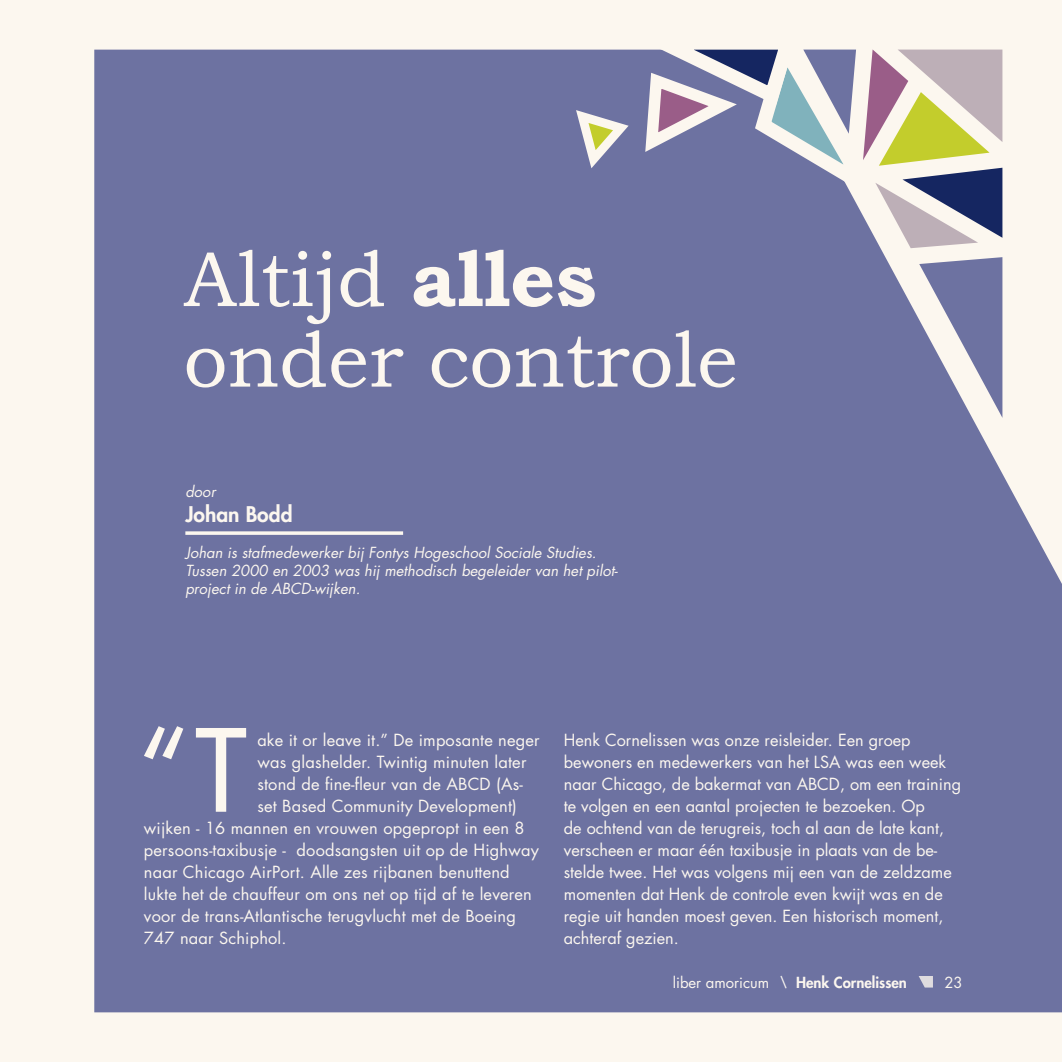
<style>
.page{position:relative;width:1062px;height:1062px;background:#fff}
.page>*{position:absolute;margin:0;border:0;box-sizing:border-box;transform-origin:0 0}
.Tekst{font:500 111.12px "Futura Std";color:#fcf7ef}
.Titel{font:78.4px/80.5px "Bookman Old Style";color:#fcf7ef}
.Auteur{font:800 21px "Futura Std";color:#fcf7ef}
.Tekst-2{font:16.28px/22.1px "Futura Std";color:#fcf7ef}
.Bijschrift{font:italic 14.88px/17.8px "Futura Std";color:#fcf7ef}
.Bijschrift-2{font:800 14.88px "Futura Std";color:#fcf7ef}
.Bijschrift-3{font:14.88px "Futura Std";color:#fcf7ef}
.s1{font-weight:700}
.s2{font-weight:400}
.s3{font-weight:400;font-style:italic;color:#fcf8f2}
</style>
<div class="page">
<div style="left:10px;top:0;width:1052px;height:1062px;background:#fcf7ef"></div>
<div style="left:0;top:0;width:10px;height:1062px;background:#fcf7ef"></div>
<div style="left:94px;top:50px;width:968px;height:962px;background:#6d72a1"></div>
<svg style="left:919px;top:257px;width:83px;height:161px"></svg>
<svg style="left:571px;top:49px;width:431px;height:199px"></svg>
<svg style="left:918px;top:976px;width:15px;height:11px"></svg>
<svg style="left:185px;top:531px;width:218px;height:4px"></svg>
<p class="Titel" style="left:184px;top:239px;width:556px">Altijd <span class="s1">alles </span>onder controle</p>
<p class="Bijschrift" style="left:185px;top:483px;width:32px">door</p>
<p class="Auteur" style="left:185px;top:501px;width:109px">Johan Bodd</p>
<p class="Bijschrift" style="left:185px;top:544px;width:434px">Johan is stafmedewerker bij Fontys Hogeschool Sociale Studies.<br>Tussen 2000 en 2003 was hij methodisch begeleider van het pilot&shy;project in de ABCD-wijken.</p>
<p class="Tekst" style="left:137px;top:701px;width:111px">“T</p>
<p class="Tekst-2" style="left:257px;top:728px;width:284px">ake it or leave it.” De imposante neger</p>
<p class="Tekst-2" style="left:257px;top:751px;width:270px">was glashelder. Twintig minuten later</p>
<p class="Tekst-2" style="left:257px;top:773px;width:267px">stond de fine-fleur van de ABCD (As-</p>
<p class="Tekst-2" style="left:257px;top:795px;width:261px">set Based Community Development)</p>
<p class="Tekst-2" style="left:144px;top:817px;width:382px">wijken - 16 mannen en vrouwen opgepropt in een 8</p>
<p class="Tekst-2" style="left:144px;top:839px;width:396px">persoons-taxibusje - doodsangsten uit op de Highway</p>
<p class="Tekst-2" style="left:144px;top:861px;width:367px">naar Chicago AirPort. Alle zes rijbanen benuttend</p>
<p class="Tekst-2" style="left:144px;top:883px;width:389px">lukte het de chauffeur om ons net op tijd af te leveren</p>
<p class="Tekst-2" style="left:144px;top:905px;width:373px">voor de trans-Atlantische terugvlucht met de Boeing</p>
<p class="Tekst-2" style="left:144px;top:927px;width:144px">747 naar Schiphol.</p>
<p class="Tekst-2" style="left:564px;top:728px;width:399px">Henk Cornelissen was onze reisleider. Een groep bewoners en medewerkers van het LSA was een week naar Chicago, de bakermat van ABCD, om een training te volgen en een aantal projecten te bezoeken. Op<br>de ochtend van de terugreis, toch al aan de late kant, verscheen er maar één taxibusje in plaats van de be&shy;stelde twee. Het was volgens mij een van de zeldzame momenten dat Henk de controle even kwijt was en de regie uit handen moest geven. Een historisch moment, achteraf gezien.</p>
<p class="Bijschrift-2" style="left:672px;top:972px;width:236px"><span class="s2">liber amoricum</span> <span class="s3">\</span> Henk Cornelissen</p>
<p class="Bijschrift-3" style="left:944px;top:972px;width:20px">23</p>
</div>
